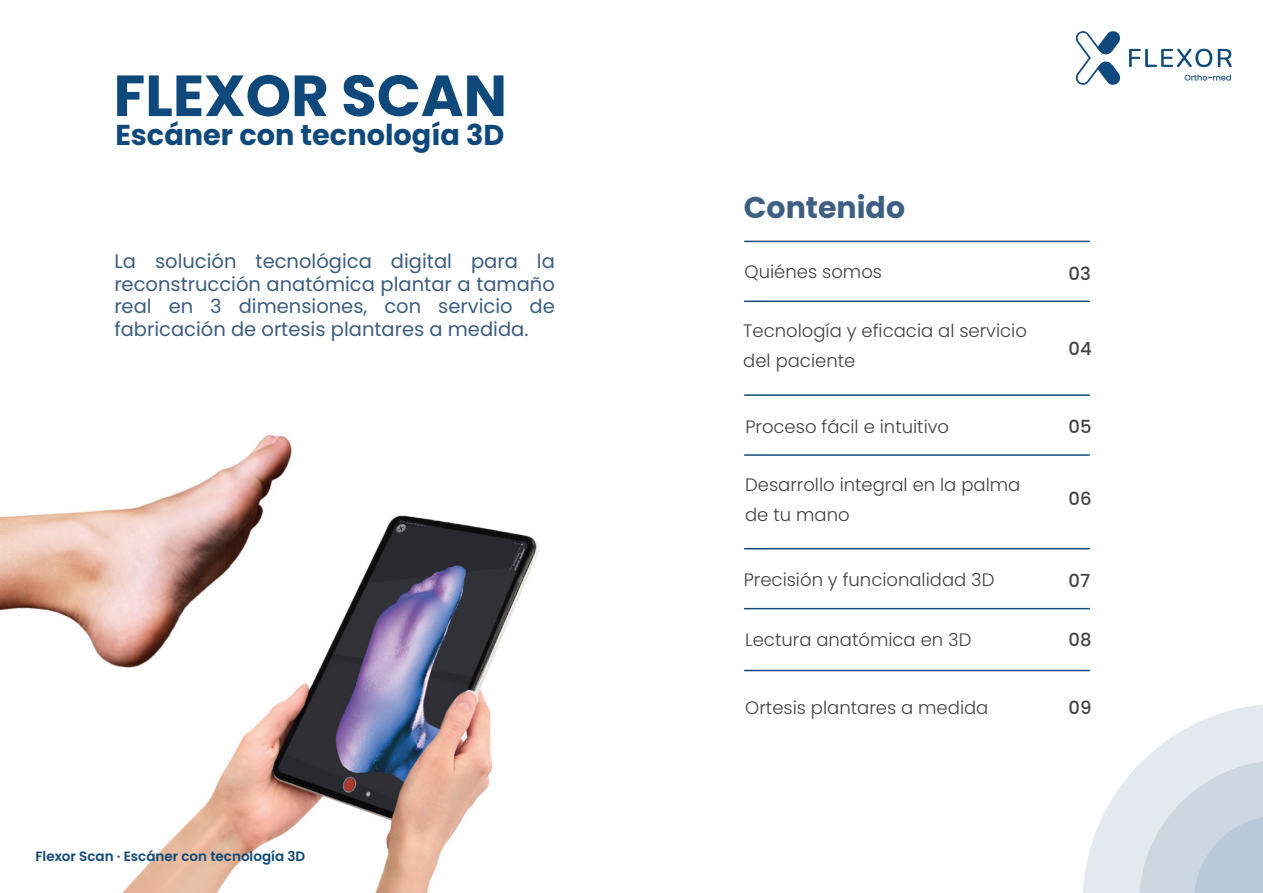
<style>
.page{position:relative;width:1263px;height:893px;background:#fff}
.page>*{position:absolute;margin:0;border:0;box-sizing:border-box;transform-origin:0 0}
.t1{font:700 57.9px "Poppins";color:#0f497b}
.t2{font:700 30px "Poppins";color:#3e5e82}
.t3{font:700 28.8px "Poppins";color:#0f497b}
.t4{font:19.5px/22.5px "Poppins";color:#3c5d82;text-align:justify}
.t5{font:300 18px/30px "Poppins";color:#414142}
.t6{font:500 18px "Poppins";color:#414142}
.t7{font:600 13.5px "Poppins";color:#0f497b}
</style>
<div class="page">
<svg style="left:1083px;top:704px;width:180px;height:189px"></svg>
<img style="left:0;top:434px;width:539px;height:459px">
<hr style="left:744px;top:241px;width:345px;height:1px;background:#0f497b">
<hr style="left:744px;top:301px;width:345px;height:1px;background:#0f497b">
<hr style="left:744px;top:394px;width:345px;height:2px;background:#0f497b">
<hr style="left:744px;top:454px;width:345px;height:2px;background:#0f497b">
<hr style="left:744px;top:548px;width:345px;height:1px;background:#0f497b">
<hr style="left:744px;top:608px;width:345px;height:1px;background:#0f497b">
<svg style="left:1129px;top:49px;width:83px;height:18px"></svg>
<svg style="left:1218px;top:49px;width:14px;height:18px"></svg>
<svg style="left:1076px;top:31px;width:45px;height:54px"></svg>
<svg style="left:1184px;top:74px;width:47px;height:7px"></svg>
<hr style="left:744px;top:670px;width:345px;height:1px;background:#0f497b">
<h1 class="t1" style="left:114px;top:62px;width:395px">FLEXOR SCAN</h1>
<h3 class="t3" style="left:115px;top:118px;width:391px">Escáner con tecnología 3D</h3>
<p class="t4" style="left:114px;top:250px;width:442px">La solución tecnológica digital para la reconstrucción anatómica plantar a tamaño real en 3 dimensiones, con servicio de fabricación de ortesis plantares a medida.</p>
<p class="t7" style="left:35px;top:849px;width:271px">Flexor Scan · Escáner con tecnología 3D</p>
<h2 class="t2" style="left:744px;top:190px;width:163px">Contenido</h2>
<p class="t5" style="left:744px;top:257px;width:139px">Quiénes somos</p>
<p class="t6" style="left:1069px;top:263px;width:24px">03</p>
<p class="t5" style="left:743px;top:316px;width:285px">Tecnología y eficacia al servicio del paciente</p>
<p class="t5" style="left:745px;top:411px;width:205px">Proceso fácil e intuitivo</p>
<p class="t5" style="left:745px;top:470px;width:277px">Desarrollo integral en la palma de tu mano</p>
<p class="t5" style="left:744px;top:565px;width:252px">Precisión y funcionalidad 3D</p>
<p class="t5" style="left:745px;top:625px;width:228px">Lectura anatómica en 3D</p>
<p class="t6" style="left:1069px;top:338px;width:25px">04</p>
<p class="t6" style="left:1069px;top:417px;width:25px">05</p>
<p class="t6" style="left:1069px;top:488px;width:25px">06</p>
<p class="t6" style="left:1069px;top:570px;width:23px">07</p>
<p class="t6" style="left:1069px;top:630px;width:25px">08</p>
<p class="t5" style="left:745px;top:693px;width:245px">Ortesis plantares a medida</p>
<p class="t6" style="left:1069px;top:697px;width:24px">09</p>
</div>
